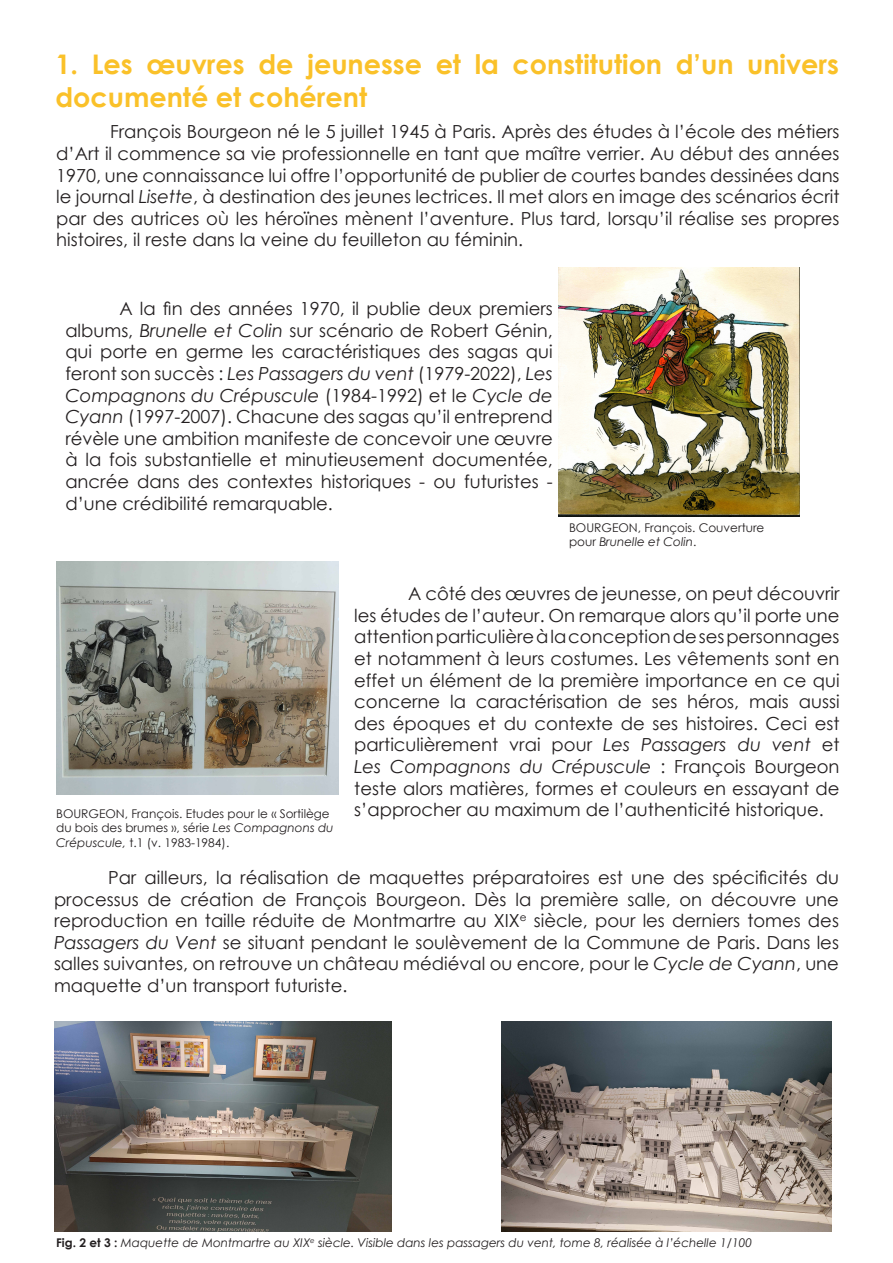
<style>
.page{position:relative;width:893px;height:1263px;background:#fff}
.page>*{position:absolute;margin:0;border:0;box-sizing:border-box;transform-origin:0 0}
.t1{font:700 27px/32.4px "Century Gothic";color:#fac129}
.t2{font:18px/21.6px "Century Gothic";color:#231f20;text-align:justify}
.t3{font:12px/14.4px "Century Gothic";color:#231f20}
.t4{font:italic 12px "Century Gothic";color:#231f20}
.s1{font-style:italic}
.s2{font-weight:700;font-style:normal}
</style>
<div class="page">
<img style="left:558px;top:268px;width:241px;height:249px">
<img style="left:56px;top:561px;width:283px;height:234px">
<img style="left:502px;top:1021px;width:330px;height:210px">
<img style="left:54px;top:1021px;width:337px;height:210px">
<p class="t1" style="left:55px;top:47px;width:785px">1. Les œuvres de jeunesse et la constitution d’un univers documenté et cohérent</p>
<p class="t2" style="left:56px;top:121px;width:785px;text-indent:54px">François Bourgeon né le 5 juillet 1945 à Paris. Après des études à l’école des métiers d’Art il commence sa vie professionnelle en tant que maître verrier. Au début des années 1970, une connaissance lui offre l’opportunité de publier de courtes bandes dessinées dans le journal <span class="s1">Lisette</span>, à destination des jeunes lectrices. Il met alors en image des scénarios écrit par des autrices où les héroïnes mènent l’aventure. Plus tard, lorsqu’il réalise ses propres histoires, il reste dans la veine du feuilleton au féminin.</p>
<p class="t2" style="left:65px;top:298px;width:489px;text-indent:54px">A la fin des années 1970, il publie deux premiers albums, <span class="s1">Brunelle et Colin</span> sur scénario de Robert Génin, qui porte en germe les caractéristiques des sagas qui feront son succès : <span class="s1">Les Passagers du vent</span> (1979-2022), <span class="s1">Les Compagnons du Crépuscule</span> (1984-1992) et le <span class="s1">Cycle de Cyann</span> (1997-2007). Chacune des sagas qu’il entreprend révèle une ambition manifeste de concevoir une œuvre à la fois substantielle et minutieusement documentée, ancrée dans des contextes historiques - ou futuristes - d’une crédibilité remarquable.</p>
<p class="t3" style="left:569px;top:520px;width:197px">BOURGEON, François. Couverture pour <span class="s1">Brunelle et Colin</span>.</p>
<p class="t2" style="left:354px;top:583px;width:487px;text-indent:54px">A côté des œuvres de jeunesse, on peut découvrir les études de l’auteur. On remarque alors qu’il porte une attention particulière à la conception de ses personnages et notamment à leurs costumes. Les vêtements sont en effet un élément de la première importance en ce qui concerne la caractérisation de ses héros, mais aussi des époques et du contexte de ses histoires. Ceci est particulièrement vrai pour <span class="s1">Les Passagers du vent</span> et <span class="s1">Les Compagnons du Crépuscule</span> : François Bourgeon teste alors matières, formes et couleurs en essayant de</p>
<p class="t3" style="left:56px;top:806px;width:275px">BOURGEON, François. Etudes pour le « Sortilège</p>
<p class="t2" style="left:354px;top:799px;width:471px">s’approcher au maximum de l’authenticité historique.</p>
<p class="t3" style="left:56px;top:821px;width:279px">du bois des brumes », série <span class="s1">Les Compagnons du<br>Crépuscule,</span> t.1 (v. 1983-1984).</p>
<p class="t2" style="left:54px;top:866px;width:786px;text-indent:54px">Par ailleurs, la réalisation de maquettes préparatoires est une des spécificités du processus de création de François Bourgeon. Dès la première salle, on découvre une reproduction en taille réduite de Montmartre au XIX<sup>e</sup> siècle, pour les derniers tomes des <span class="s1">Passagers du Vent</span> se situant pendant le soulèvement de la Commune de Paris. Dans les salles suivantes, on retrouve un château médiéval ou encore, pour le <span class="s1">Cycle de Cyann</span>, une maquette d’un transport futuriste.</p>
<p class="t4" style="left:56px;top:1234px;width:697px"><span class="s2">Fig. 2 et 3 :</span> Maquette de Montmartre au XIX<sup>e</sup> siècle. Visible dans les passagers du vent, tome 8, réalisée à l’échelle 1/100</p>
</div>
